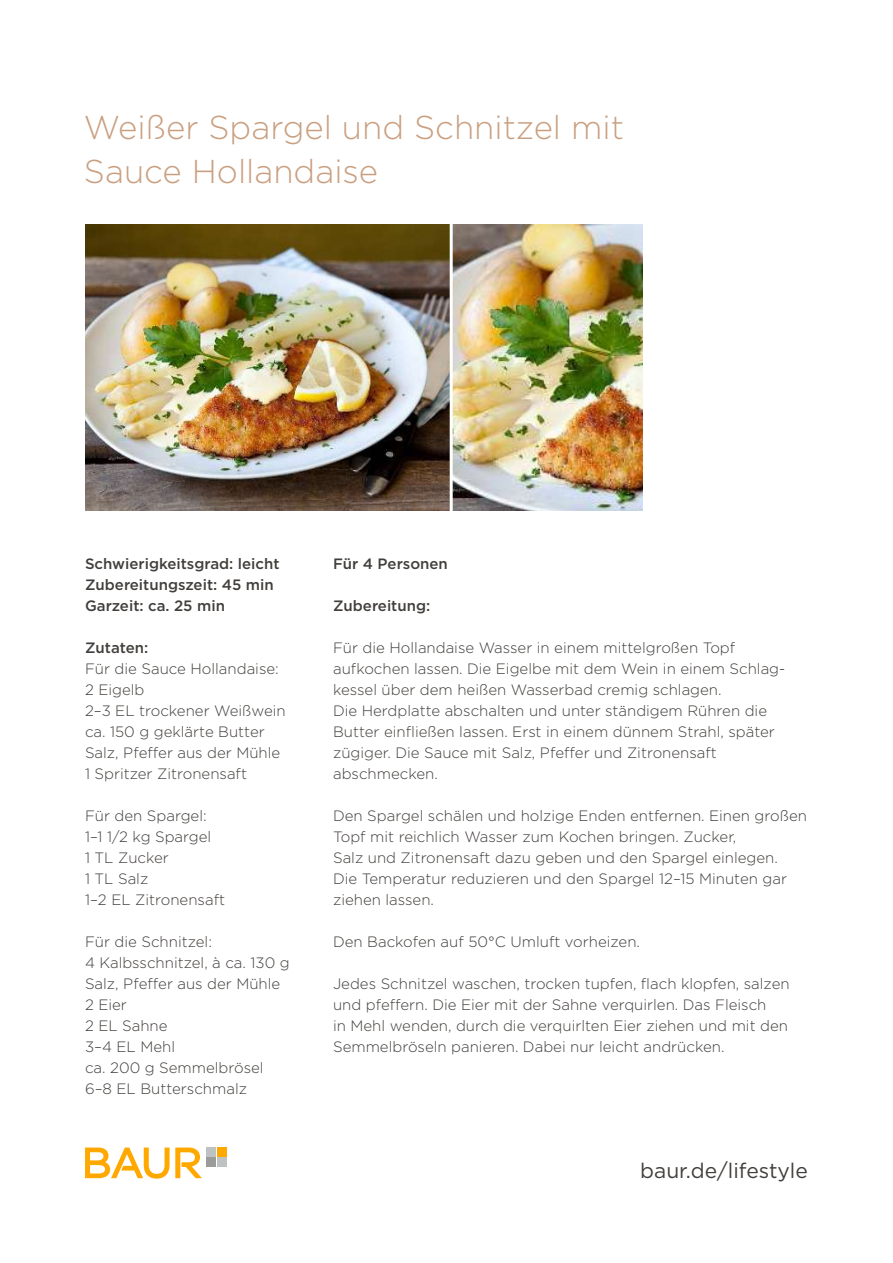
<style>
.page{position:relative;width:893px;height:1263px;background:#fff}
.page>*{position:absolute;margin:0;border:0;box-sizing:border-box;transform-origin:0 0}
.t1{font:300 33px/43.5px "Gotham";color:#c99f80}
.t2{font:21px "Gotham";color:#413e3b}
.t3{font:300 15px/21px "Gotham";color:#413e3b}
.t4{font:500 15px/21px "Gotham";color:#413e3b}
</style>
<div class="page">
<div style="left:207px;top:1147px;width:9px;height:9px;background:#bfc2c2"></div>
<div style="left:217px;top:1147px;width:9px;height:9px;background:#ffa900"></div>
<div style="left:207px;top:1158px;width:9px;height:9px;background:#9b9b9a"></div>
<div style="left:217px;top:1158px;width:9px;height:9px;background:#bfc2c2"></div>
<svg style="left:85px;top:1147px;width:117px;height:31px"></svg>
<img style="left:85px;top:225px;width:365px;height:285px">
<img style="left:453px;top:225px;width:189px;height:285px">
<h1 class="t1" style="left:84px;top:105px;width:541px">Weißer Spargel und Schnitzel mit<br>Sauce Hollandaise</h1>
<p class="t4" style="left:85px;top:553px;width:196px">Schwierigkeitsgrad: leicht<br>Zubereitungszeit: 45 min<br>Garzeit: ca. 25 min</p>
<p class="t4" style="left:85px;top:637px;width:65px">Zutaten:</p>
<p class="t3" style="left:85px;top:658px;width:202px">Für die Sauce Hollandaise:<br>2 Eigelb<br>2–3 EL trockener Weißwein ca. 150 g geklärte Butter<br>Salz, Pfeffer aus der Mühle<br>1 Spritzer Zitronensaft</p>
<p class="t3" style="left:85px;top:805px;width:142px">Für den Spargel:<br>1–1 1/2 kg Spargel<br>1 TL Zucker<br>1 TL Salz<br>1–2 EL Zitronensaft</p>
<p class="t3" style="left:85px;top:931px;width:206px">Für die Schnitzel:<br>4 Kalbsschnitzel, à ca. 130 g<br>Salz, Pfeffer aus der Mühle<br>2 Eier<br>2 EL Sahne<br>3–4 EL Mehl<br>ca. 200 g Semmelbrösel<br>6–8 EL Butterschmalz</p>
<p class="t4" style="left:333px;top:553px;width:116px">Für 4 Personen</p>
<p class="t4" style="left:333px;top:595px;width:99px">Zubereitung:</p>
<p class="t3" style="left:333px;top:637px;width:454px">Für die Hollandaise Wasser in einem mittelgroßen Topf aufkochen lassen. Die Eigelbe mit dem Wein in einem Schlag&shy;kessel über dem heißen Wasserbad cremig schlagen.<br>Die Herdplatte abschalten und unter ständigem Rühren die Butter einfließen lassen. Erst in einem dünnem Strahl, später zügiger. Die Sauce mit Salz, Pfeffer und Zitronensaft abschmecken.</p>
<p class="t3" style="left:333px;top:805px;width:475px">Den Spargel schälen und holzige Enden entfernen. Einen großen Topf mit reichlich Wasser zum Kochen bringen. Zucker,<br>Salz und Zitronensaft dazu geben und den Spargel einlegen.<br>Die Temperatur reduzieren und den Spargel 12–15 Minuten gar ziehen lassen.</p>
<p class="t3" style="left:333px;top:931px;width:308px">Den Backofen auf 50°C Umluft vorheizen.</p>
<p class="t3" style="left:333px;top:973px;width:458px">Jedes Schnitzel waschen, trocken tupfen, flach klopfen, salzen und pfeffern. Die Eier mit der Sahne verquirlen. Das Fleisch<br>in Mehl wenden, durch die verquirlten Eier ziehen und mit den Semmelbröseln panieren. Dabei nur leicht andrücken.</p>
<h2 class="t2" style="left:640px;top:1157px;width:169px">baur.de/lifestyle</h2>
</div>
